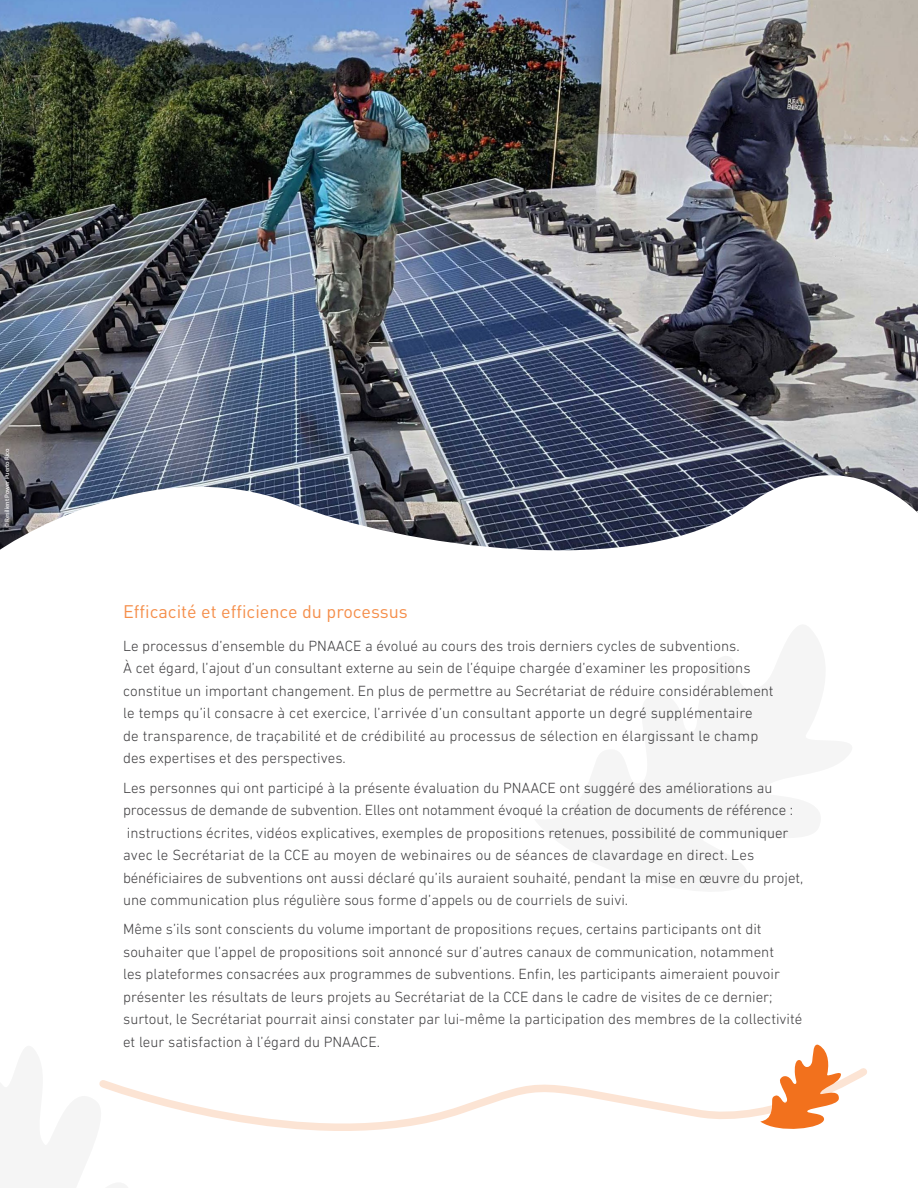
<style>
.page{position:relative;width:918px;height:1188px;background:#fff}
.page>*{position:absolute;margin:0;border:0;box-sizing:border-box;transform-origin:0 0}
.t1{font:18px "DIN Pro";color:#f58e4a}
.t2{font:300 15px/22.5px "DIN Next LT Pro";color:#414042}
.t3{font:500 6px "Lato";color:#fff}
</style>
<div class="page">
<img style="left:0;top:0;width:918px;height:551px">
<svg style="left:99px;top:1068px;width:768px;height:63px"></svg>
<svg style="left:760px;top:1044px;width:83px;height:87px"></svg>
<p class="t3" style="left:3px;top:528px;width:81px;rotate:-90deg">© Resilient Power Puerto Rico</p>
<p class="t1" style="left:123px;top:597px;width:286px">Efficacité et efficience du processus</p>
<p class="t2" style="left:123px;top:634px;width:652px">Le processus d’ensemble du PNAACE a évolué au cours des trois derniers cycles de subventions.<br>À cet égard, l’ajout d’un consultant externe au sein de l’équipe chargée d’examiner les propositions constitue un important changement. En plus de permettre au Secrétariat de réduire considérablement le temps qu’il consacre à cet exercice, l’arrivée d’un consultant apporte un degré supplémentaire<br>de transparence, de traçabilité et de crédibilité au processus de sélection en élargissant le champ des expertises et des perspectives.</p>
<p class="t2" style="left:123px;top:776px;width:682px">Les personnes qui ont participé à la présente évaluation du PNAACE ont suggéré des améliorations au processus de demande de subvention. Elles ont notamment évoqué la création de documents de référence : instructions écrites, vidéos explicatives, exemples de propositions retenues, possibilité de communiquer avec le Secrétariat de la CCE au moyen de webinaires ou de séances de clavardage en direct. Les bénéficiaires de subventions ont aussi déclaré qu’ils auraient souhaité, pendant la mise en œuvre du projet, une communication plus régulière sous forme d’appels ou de courriels de suivi.</p>
<p class="t2" style="left:123px;top:918px;width:681px">Même s’ils sont conscients du volume important de propositions reçues, certains participants ont dit souhaiter que l’appel de propositions soit annoncé sur d’autres canaux de communication, notamment<br>les plateformes consacrées aux programmes de subventions. Enfin, les participants aimeraient pouvoir présenter les résultats de leurs projets au Secrétariat de la CCE dans le cadre de visites de ce dernier; surtout, le Secrétariat pourrait ainsi constater par lui-même la participation des membres de la collectivité et leur satisfaction à l’égard du PNAACE.</p>
</div>
